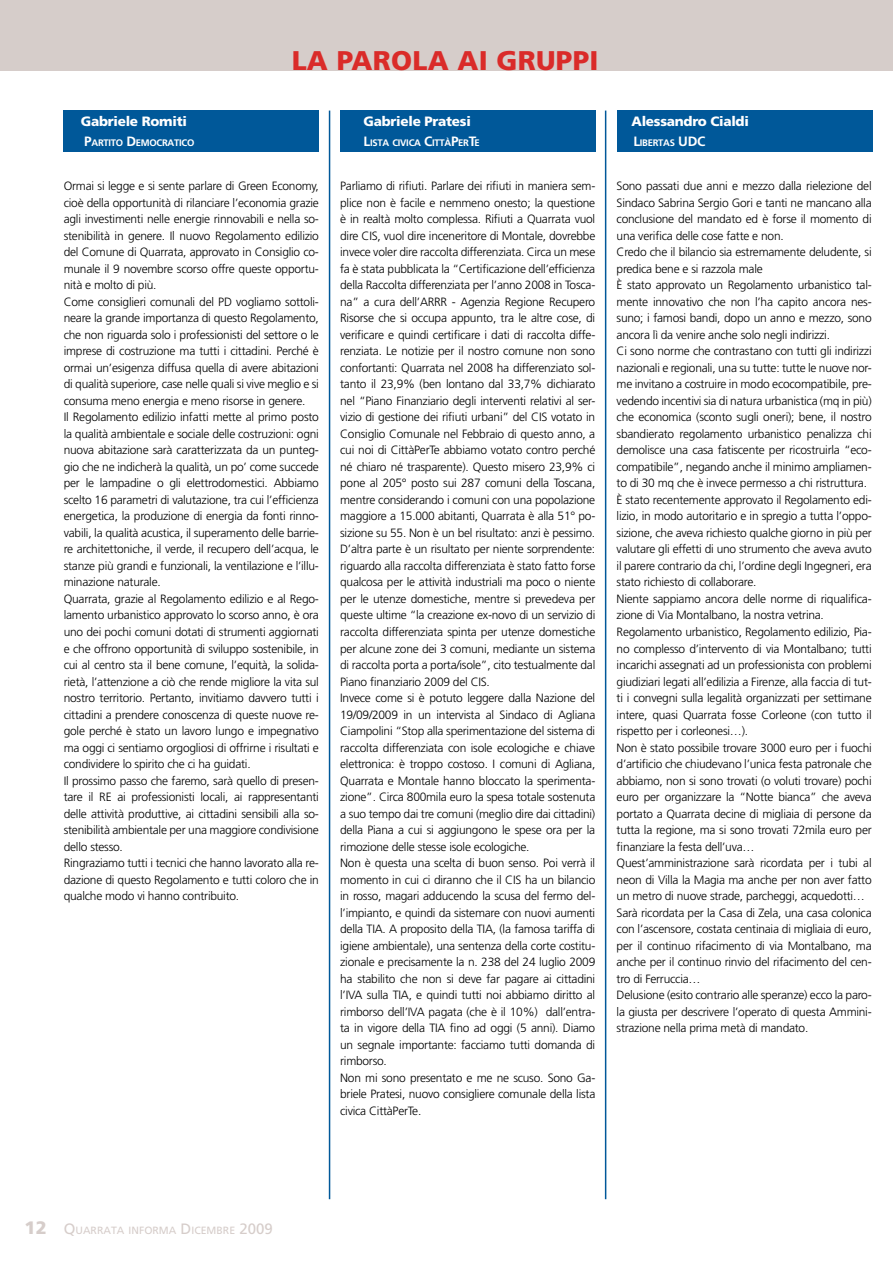
<style>
.page{position:relative;width:893px;height:1263px;background:#fff}
.page>*{position:absolute;margin:0;border:0;box-sizing:border-box;transform-origin:0 0}
.t1{font:900 27px "Frutiger LT Std";letter-spacing:.01em;color:#da2b29}
.t2{font:900 13.5px "Frutiger LT Std";letter-spacing:-.02em;color:#fff}
.t3{font:300 12px/16.5px "Frutiger LT Std";letter-spacing:-.02em;color:#000}
.t4{font:10.5px "Frutiger LT Std";color:#d6cdca}
.t5{font:700 9.45px "Frutiger LT Std";letter-spacing:-.03em;color:#fff}
.s1{font-size:13.5px}
.s2{font-weight:900;font-size:18px}
.s3{font-size:15px}
</style>
<div class="page">
<div style="left:617px;top:111px;width:255px;height:41px;background:#005899"></div>
<div style="left:340px;top:111px;width:255px;height:41px;background:#005899"></div>
<div style="left:64px;top:111px;width:255px;height:41px;background:#005899"></div>
<div style="left:0;top:0;width:893px;height:71px;background:#d6cdca"></div>
<hr style="left:329px;top:111px;width:1px;height:1088px;background:#005899">
<hr style="left:605px;top:111px;width:1px;height:1088px;background:#005899">
<h1 class="t1" style="left:292px;top:45px;width:308px">LA PAROLA AI GRUPPI</h1>
<p class="t2" style="left:81px;top:113px;width:108px">Gabriele Romiti</p>
<p class="t5" style="left:84px;top:137px;width:112px"><span class="s1">P</span>ARTITO <span class="s1">D</span>EMOCRATICO</p>
<p class="t3" style="left:64px;top:178px;width:257px">Ormai si legge e si sente parlare di Green Economy, cioè della opportunità di rilanciare l’economia grazie agli investimenti nelle energie rinnovabili e nella so&shy;stenibilità in genere. Il nuovo Regolamento edilizio del Comune di Quarrata, approvato in Consiglio co&shy;munale il 9 novembre scorso offre queste opportu&shy;nità e molto di più.<br>Come consiglieri comunali del PD vogliamo sottoli&shy;neare la grande importanza di questo Regolamento, che non riguarda solo i professionisti del settore o le imprese di costruzione ma tutti i cittadini. Perché è ormai un’esigenza diffusa quella di avere abitazioni di qualità superiore, case nelle quali si vive meglio e si consuma meno energia e meno risorse in genere.<br>Il Regolamento edilizio infatti mette al primo posto la qualità ambientale e sociale delle costruzioni: ogni nuova abitazione sarà caratterizzata da un punteg&shy;gio che ne indicherà la qualità, un po’ come succede per le lampadine o gli elettrodomestici. Abbiamo scelto 16 parametri di valutazione, tra cui l’efficienza energetica, la produzione di energia da fonti rinno&shy;vabili, la qualità acustica, il superamento delle barrie&shy;re architettoniche, il verde, il recupero dell’acqua, le stanze più grandi e funzionali, la ventilazione e l’illu&shy;minazione naturale.<br>Quarrata, grazie al Regolamento edilizio e al Rego&shy;lamento urbanistico approvato lo scorso anno, è ora uno dei pochi comuni dotati di strumenti aggiornati e che offrono opportunità di sviluppo sostenibile, in cui al centro sta il bene comune, l’equità, la solida&shy;rietà, l’attenzione a ciò che rende migliore la vita sul nostro territorio. Pertanto, invitiamo davvero tutti i cittadini a prendere conoscenza di queste nuove re&shy;gole perché è stato un lavoro lungo e impegnativo ma oggi ci sentiamo orgogliosi di offrirne i risultati e condividere lo spirito che ci ha guidati.<br>Il prossimo passo che faremo, sarà quello di presen&shy;tare il RE ai professionisti locali, ai rappresentanti delle attività produttive, ai cittadini sensibili alla so&shy;stenibilità ambientale per una maggiore condivisione dello stesso.<br>Ringraziamo tutti i tecnici che hanno lavorato alla re&shy;dazione di questo Regolamento e tutti coloro che in qualche modo vi hanno contribuito.</p>
<p class="t3" style="left:340px;top:178px;width:257px">Parliamo di rifiuti. Parlare dei rifiuti in maniera sem&shy;plice non è facile e nemmeno onesto; la questione è in realtà molto complessa. Rifiuti a Quarrata vuol dire CIS, vuol dire inceneritore di Montale, dovrebbe invece voler dire raccolta differenziata. Circa un mese fa è stata pubblicata la “Certificazione dell’efficienza della Raccolta differenziata per l’anno 2008 in Tosca&shy;na” a cura dell’ARRR - Agenzia Regione Recupero Risorse che si occupa appunto, tra le altre cose, di verificare e quindi certificare i dati di raccolta diffe&shy;renziata. Le notizie per il nostro comune non sono confortanti: Quarrata nel 2008 ha differenziato sol&shy;tanto il 23,9% (ben lontano dal 33,7% dichiarato nel “Piano Finanziario degli interventi relativi al ser&shy;vizio di gestione dei rifiuti urbani” del CIS votato in Consiglio Comunale nel Febbraio di questo anno, a cui noi di CittàPerTe abbiamo votato contro perché né chiaro né trasparente). Questo misero 23,9% ci pone al 205° posto sui 287 comuni della Toscana, mentre considerando i comuni con una popolazione maggiore a 15.000 abitanti, Quarrata è alla 51° po&shy;sizione su 55. Non è un bel risultato: anzi è pessimo.<br>D’altra parte è un risultato per niente sorprendente: riguardo alla raccolta differenziata è stato fatto forse qualcosa per le attività industriali ma poco o niente per le utenze domestiche, mentre si prevedeva per queste ultime “la creazione ex-novo di un servizio di raccolta differenziata spinta per utenze domestiche per alcune zone dei 3 comuni, mediante un sistema di raccolta porta a porta/isole”, cito testualmente dal Piano finanziario 2009 del CIS.<br>Invece come si è potuto leggere dalla Nazione del 19/09/2009 in un intervista al Sindaco di Agliana Ciampolini “Stop alla sperimentazione del sistema di raccolta differenziata con isole ecologiche e chiave elettronica: è troppo costoso. I comuni di Agliana, Quarrata e Montale hanno bloccato la sperimenta&shy;zione”. Circa 800mila euro la spesa totale sostenuta a suo tempo dai tre comuni (meglio dire dai cittadini) della Piana a cui si aggiungono le spese ora per la rimozione delle stesse isole ecologiche.<br>Non è questa una scelta di buon senso. Poi verrà il momento in cui ci diranno che il CIS ha un bilancio in rosso, magari adducendo la scusa del fermo del&shy;l’impianto, e quindi da sistemare con nuovi aumenti della TIA. A proposito della TIA, (la famosa tariffa di igiene ambientale), una sentenza della corte costitu&shy;zionale e precisamente la n. 238 del 24 luglio 2009 ha stabilito che non si deve far pagare ai cittadini l’IVA sulla TIA, e quindi tutti noi abbiamo diritto al rimborso dell’IVA pagata (che è il 10%) dall’entra&shy;ta in vigore della TIA fino ad oggi (5 anni). Diamo un segnale importante: facciamo tutti domanda di rimborso.<br>Non mi sono presentato e me ne scuso. Sono Ga&shy;briele Pratesi, nuovo consigliere comunale della lista civica CittàPerTe.</p>
<p class="t3" style="left:617px;top:178px;width:257px">Sono passati due anni e mezzo dalla rielezione del Sindaco Sabrina Sergio Gori e tanti ne mancano alla conclusione del mandato ed è forse il momento di una verifica delle cose fatte e non.<br>Credo che il bilancio sia estremamente deludente, si predica bene e si razzola male<br>È stato approvato un Regolamento urbanistico tal&shy;mente innovativo che non l’ha capito ancora nes&shy;suno; i famosi bandi, dopo un anno e mezzo, sono ancora lì da venire anche solo negli indirizzi.<br>Ci sono norme che contrastano con tutti gli indirizzi nazionali e regionali, una su tutte: tutte le nuove nor&shy;me invitano a costruire in modo ecocompatibile, pre&shy;vedendo incentivi sia di natura urbanistica (mq in più) che economica (sconto sugli oneri); bene, il nostro sbandierato regolamento urbanistico penalizza chi demolisce una casa fatiscente per ricostruirla “eco&shy;compatibile”, negando anche il minimo ampliamen&shy;to di 30 mq che è invece permesso a chi ristruttura.<br>È stato recentemente approvato il Regolamento edi&shy;lizio, in modo autoritario e in spregio a tutta l’oppo&shy;sizione, che aveva richiesto qualche giorno in più per valutare gli effetti di uno strumento che aveva avuto il parere contrario da chi, l’ordine degli Ingegneri, era stato richiesto di collaborare.<br>Niente sappiamo ancora delle norme di riqualifica&shy;zione di Via Montalbano, la nostra vetrina.<br>Regolamento urbanistico, Regolamento edilizio, Pia&shy;no complesso d’intervento di via Montalbano; tutti incarichi assegnati ad un professionista con problemi giudiziari legati all’edilizia a Firenze, alla faccia di tut&shy;ti i convegni sulla legalità organizzati per settimane intere, quasi Quarrata fosse Corleone (con tutto il rispetto per i corleonesi…).<br>Non è stato possibile trovare 3000 euro per i fuochi d’artificio che chiudevano l’unica festa patronale che abbiamo, non si sono trovati (o voluti trovare) pochi euro per organizzare la “Notte bianca” che aveva portato a Quarrata decine di migliaia di persone da tutta la regione, ma si sono trovati 72mila euro per finanziare la festa dell’uva…<br>Quest’amministrazione sarà ricordata per i tubi al neon di Villa la Magia ma anche per non aver fatto un metro di nuove strade, parcheggi, acquedotti… Sarà ricordata per la Casa di Zela, una casa colonica con l’ascensore, costata centinaia di migliaia di euro, per il continuo rifacimento di via Montalbano, ma anche per il continuo rinvio del rifacimento del cen&shy;tro di Ferruccia…<br>Delusione (esito contrario alle speranze) ecco la paro&shy;la giusta per descrivere l’operato di questa Ammini&shy;strazione nella prima metà di mandato.</p>
<p class="t2" style="left:364px;top:113px;width:109px">Gabriele Pratesi</p>
<p class="t5" style="left:364px;top:137px;width:118px"><span class="s1">L</span>ISTA CIVICA <span class="s1">C</span>ITTÀ<span class="s1">P</span>ER<span class="s1">T</span>E</p>
<p class="t2" style="left:631px;top:113px;width:119px">Alessandro Cialdi</p>
<p class="t5" style="left:633px;top:137px;width:74px"><span class="s1">L</span>IBERTAS <span class="s1">UDC</span></p>
<p class="t4" style="left:24px;top:1224px;width:250px"><span class="s2">12</span> <span class="s3">Q</span>UARRATA INFORMA <span class="s3">D</span>ICEMBRE <span class="s3">2009</span></p>
</div>
